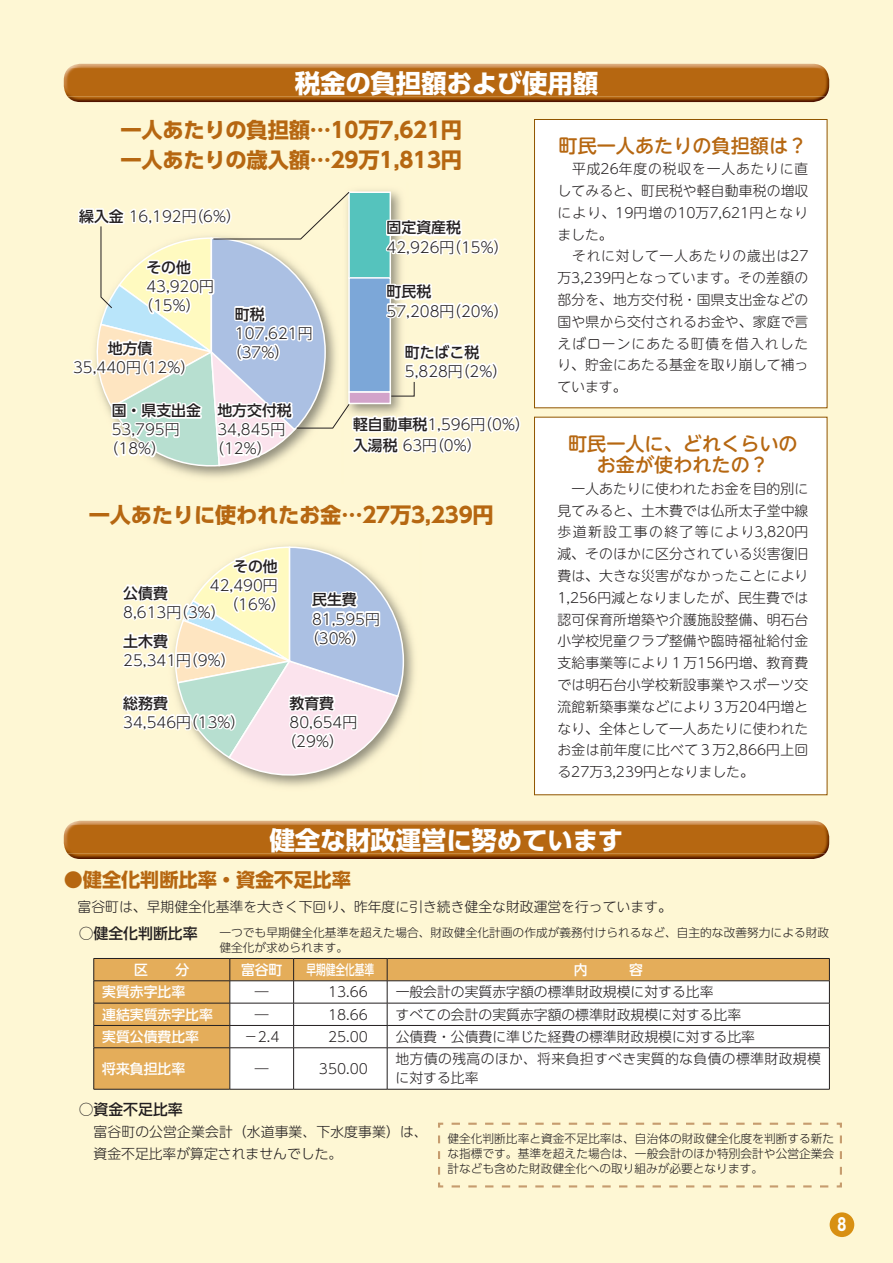
<style>
.page{position:relative;width:893px;height:1263px;background:#fef7d4}
.page>*{position:absolute;margin:0;border:0;box-sizing:border-box;transform-origin:0 0}
.t1{font:700 25.5px "UD Shin Go Pro";letter-spacing:-.01em;color:#fff}
.t2{font:700 21.3px/29.7px "UD Shin Go Pro";letter-spacing:-.01em;color:#b66711}
.t3{font:800 19.95px "Helvetica Neue LT";color:#fff;scale:.7 1}
.t4{font:500 19.2px/21.8px "UD Shin M Go Pro";color:#b66711;text-align:center}
.t5{font:700 19.2px "UD Shin Go Pro";color:#b66711}
.t6{font:300 14.85px/19.2px "UD Shin Go Pro";color:#231f20}
.t7{font:500 14.85px "UD Shin Go Pro";color:#231f20}
.t8{font:300 13.8px/21.8px "UD Shin M Go Pro";letter-spacing:.01em;color:#231f20}
.t9{font:300 13.8px/22.4px "UD Shin Go Pro";color:#231f20}
.t10{font:500 13.8px "UD Shin Go Pro";color:#fff}
.t11{font:300 13.8px "UD Shin Go Pro";letter-spacing:.025em;color:#231f20}
.t12{font:500 13.8px "UD Shin Go Pro";color:#fff;scale:.7 1}
.t13{font:300 11.7px/14.9px "UD Shin Go Pro";letter-spacing:.005em;color:#231f20}
.s1{font-weight:500}
</style>
<div class="page">
<div style="left:830px;top:1212px;width:24px;height:25px;background:#d89013;border-radius:50%"></div>
<img style="left:69px;top:64px;width:755px;height:4px">
<img style="left:67px;top:96px;width:759px;height:6px">
<div style="left:64px;top:68px;width:765px;height:28px;background:#b66711"></div>
<div style="left:534px;top:119px;width:293px;height:289px;background:#fff;border:1px solid #905500"></div>
<div style="left:534px;top:417px;width:293px;height:378px;background:#fff"></div>
<img style="left:69px;top:821px;width:755px;height:4px">
<img style="left:67px;top:853px;width:759px;height:6px">
<div style="left:64px;top:825px;width:765px;height:28px;background:#b66711"></div>
<div style="left:95px;top:959px;width:734px;height:130px;background:#e4ad5a"></div>
<div style="left:231px;top:981px;width:598px;height:108px;background:#fff"></div>
<hr style="left:94px;top:958px;width:136px;height:1px;background:#231f20">
<hr style="left:230px;top:958px;width:64px;height:1px;background:#231f20">
<hr style="left:294px;top:958px;width:93px;height:1px;background:#231f20">
<hr style="left:387px;top:958px;width:443px;height:1px;background:#231f20">
<hr style="left:94px;top:980px;width:136px;height:1px;background:#231f20">
<hr style="left:230px;top:980px;width:64px;height:1px;background:#231f20">
<hr style="left:294px;top:980px;width:93px;height:1px;background:#231f20">
<hr style="left:387px;top:980px;width:443px;height:1px;background:#231f20">
<hr style="left:94px;top:1003px;width:136px;height:1px;background:#231f20">
<hr style="left:230px;top:1003px;width:64px;height:1px;background:#231f20">
<hr style="left:294px;top:1003px;width:93px;height:1px;background:#231f20">
<hr style="left:387px;top:1003px;width:443px;height:1px;background:#231f20">
<hr style="left:94px;top:1025px;width:136px;height:1px;background:#231f20">
<svg style="left:94px;top:959px;width:1px;height:88px"></svg>
<hr style="left:230px;top:1025px;width:64px;height:1px;background:#231f20">
<svg style="left:230px;top:959px;width:1px;height:88px"></svg>
<hr style="left:294px;top:1025px;width:93px;height:1px;background:#231f20">
<svg style="left:293px;top:959px;width:1px;height:88px"></svg>
<hr style="left:387px;top:1025px;width:443px;height:1px;background:#231f20">
<svg style="left:387px;top:959px;width:1px;height:88px"></svg>
<svg style="left:829px;top:959px;width:1px;height:88px"></svg>
<hr style="left:94px;top:1047px;width:136px;height:1px;background:#231f20">
<hr style="left:94px;top:1048px;width:1px;height:41px;background:#231f20">
<hr style="left:230px;top:1047px;width:64px;height:1px;background:#231f20">
<hr style="left:230px;top:1048px;width:1px;height:41px;background:#231f20">
<hr style="left:294px;top:1047px;width:93px;height:1px;background:#231f20">
<hr style="left:293px;top:1048px;width:1px;height:41px;background:#231f20">
<hr style="left:387px;top:1047px;width:443px;height:1px;background:#231f20">
<hr style="left:387px;top:1048px;width:1px;height:41px;background:#231f20">
<hr style="left:829px;top:1048px;width:1px;height:41px;background:#231f20">
<hr style="left:94px;top:1089px;width:136px;height:1px;background:#231f20">
<hr style="left:230px;top:1089px;width:64px;height:1px;background:#231f20">
<hr style="left:294px;top:1089px;width:93px;height:1px;background:#231f20">
<hr style="left:387px;top:1089px;width:443px;height:1px;background:#231f20">
<svg style="left:438px;top:1122px;width:404px;height:66px"></svg>
<img style="left:282px;top:545px;width:133px;height:167px">
<svg style="left:122px;top:546px;width:283px;height:241px"></svg>
<svg style="left:72px;top:192px;width:449px;height:277px"></svg>
<h1 class="t1" style="left:295px;top:62px;width:305px">税金の負担額および使用額</h1>
<h2 class="t2" style="left:120px;top:114px;width:343px">一人あたりの負担額…10万7,621円一人あたりの歳入額…29万1,813円</h2>
<p class="t6" style="left:79px;top:206px;width:163px"><span class="s1">繰入金</span> 16,192 )円 6％(</p>
<p class="t7" style="left:146px;top:255px;width:46px">その他</p>
<p class="t6" style="left:138px;top:276px;width:77px;text-indent:8px">43,920円)15％(</p>
<p class="t7" style="left:108px;top:336px;width:46px">地方債</p>
<p class="t6" style="left:73px;top:357px;width:124px">35,440 )円 12％(</p>
<p class="t7" style="left:235px;top:302px;width:31px">町税</p>
<p class="t6" style="left:227px;top:323px;width:87px;text-indent:8px">107,621円)37％(</p>
<p class="t7" style="left:112px;top:398px;width:91px">国・県支出金</p>
<p class="t6" style="left:104px;top:420px;width:77px;text-indent:8px">53,795円)18％(</p>
<p class="t7" style="left:217px;top:398px;width:76px">地方交付税</p>
<p class="t6" style="left:209px;top:420px;width:77px;text-indent:8px">34,845円)12％(</p>
<p class="t7" style="left:387px;top:216px;width:76px">固定資産税</p>
<p class="t6" style="left:387px;top:237px;width:124px">42,926 )円 15％(</p>
<p class="t7" style="left:387px;top:280px;width:46px">町民税</p>
<p class="t6" style="left:387px;top:301px;width:124px">57,208 )円 20％(</p>
<p class="t7" style="left:405px;top:340px;width:76px">町たばこ税</p>
<p class="t6" style="left:405px;top:361px;width:104px">5,828 )円 2％(</p>
<p class="t6" style="left:353px;top:413px;width:178px;line-height:21px"><span class="s1">軽自動車税</span>1,596 )円 0％(<span class="s1">入湯税</span> 63 )円 0％(</p>
<h2 class="t2" style="left:89px;top:499px;width:406px">一人あたりに使われたお金…27万3,239円</h2>
<p class="t7" style="left:233px;top:554px;width:46px">その他</p>
<p class="t6" style="left:223px;top:575px;width:64px;text-indent:-13px">42,490円)16％(</p>
<p class="t7" style="left:123px;top:581px;width:46px">公債費</p>
<p class="t6" style="left:123px;top:602px;width:104px">8,613 )円 3％(</p>
<p class="t7" style="left:123px;top:629px;width:46px">土木費</p>
<p class="t6" style="left:123px;top:650px;width:114px">25,341 )円 9％(</p>
<p class="t7" style="left:123px;top:691px;width:46px">総務費</p>
<p class="t6" style="left:123px;top:712px;width:124px">34,546 )円 13％(</p>
<p class="t7" style="left:312px;top:588px;width:46px">民生費</p>
<p class="t6" style="left:304px;top:609px;width:77px;text-indent:8px">81,595円)30％(</p>
<p class="t7" style="left:290px;top:691px;width:46px">教育費</p>
<p class="t6" style="left:281px;top:712px;width:77px;text-indent:8px">80,654円)29％(</p>
<h3 class="t4" style="left:558px;top:134px;width:250px">町民一人あたりの負担額は?</h3>
<p class="t8" style="left:557px;top:157px;width:252px">　平成26年度の税収を一人あたりに直してみると、町民税や軽自動車税の増収により、19円増の10万7,621円となりました。<br>　それに対して一人あたりの歳出は27万3,239円となっています。その差額の部分を、地方交付税・国県支出金などの国や県から交付されるお金や、家庭で言えばローンにあたる町債を借入れしたり、貯金にあたる基金を取り崩して補っています。</p>
<h3 class="t4" style="left:568px;top:431px;width:231px">町民一人に、どれくらいのお金が使われたの?</h3>
<p class="t8" style="left:557px;top:477px;width:252px;text-align:justify">　一人あたりに使われたお金を目的別に見てみると、土木費では仏所太子堂中線歩道新設工事の終了等により3,820円減、そのほかに区分されている災害復旧費は、大きな災害がなかったことにより1,256円減となりましたが、民生費では認可保育所増築や介護施設整備、明石台小学校児童クラブ整備や臨時福祉給付金支給事業等により１万156円増、教育費では明石台小学校新設事業やスポーツ交流館新築事業などにより３万204円増となり、全体として一人あたりに使われたお金は前年度に比べて３万2,866円上回る27万3,239円となりました。</p>
<h1 class="t1" style="left:270px;top:819px;width:355px">健全な財政運営に努めています</h1>
<h3 class="t5" style="left:64px;top:864px;width:289px">●健全化判断比率・資金不足比率</h3>
<p class="t8" style="left:64px;top:895px;width:610px">　富谷町は、早期健全化基準を大きく下回り、昨年度に引き続き健全な財政運営を行っています。</p>
<p class="t7" style="left:64px;top:922px;width:135px">　○健全化判断比率</p>
<p class="t12" style="left:307px;top:958px;width:98px">早期健全化基準</p>
<p class="t13" style="left:219px;top:925px;width:611px">一つでも早期健全化基準を超えた場合、財政健全化計画の作成が義務付けられるなど、自主的な改善努力による財政健全化が求められます。</p>
<p class="t10" style="left:134px;top:958px;width:57px">区　　分</p>
<p class="t10" style="left:241px;top:958px;width:43px">富谷町</p>
<p class="t10" style="left:102px;top:981px;width:84px">実質赤字比率</p>
<p class="t10" style="left:102px;top:1003px;width:112px">連結実質赤字比率</p>
<p class="t9" style="left:255px;top:980px;width:15px">―</p>
<p class="t9" style="left:255px;top:1002px;width:15px">―</p>
<p class="t9" style="left:328px;top:980px;width:42px">13.66</p>
<p class="t9" style="left:328px;top:1002px;width:42px">18.66</p>
<p class="t9" style="left:396px;top:980px;width:319px">一般会計の実質赤字額の標準財政規模に対する比率</p>
<p class="t9" style="left:396px;top:1002px;width:347px">すべての会計の実質赤字額の標準財政規模に対する比率</p>
<p class="t10" style="left:102px;top:1025px;width:98px">実質公債費比率</p>
<p class="t9" style="left:396px;top:1025px;width:361px">公債費・公債費に準じた経費の標準財政規模に対する比率</p>
<p class="t9" style="left:258px;top:1025px;width:23px">2.4</p>
<p class="t9" style="left:328px;top:1025px;width:42px">25.00</p>
<p class="t9" style="left:258px;top:1048px;width:15px;rotate:-180deg">－</p>
<p class="t10" style="left:102px;top:1057px;width:84px">将来負担比率</p>
<p class="t9" style="left:255px;top:1057px;width:15px">―</p>
<p class="t9" style="left:319px;top:1057px;width:51px">350.00</p>
<p class="t11" style="left:396px;top:1048px;width:427px">地方債の残高のほか、将来負担すべき実質的な負債の標準財政規模</p>
<p class="t9" style="left:396px;top:1066px;width:84px">に対する比率</p>
<p class="t7" style="left:64px;top:1097px;width:121px">　○資金不足比率</p>
<p class="t9" style="left:94px;top:1120px;width:336px">富谷町の公営企業会計（水道事業、下水度事業）は、資金不足比率が算定されませんでした。</p>
<p class="t13" style="left:447px;top:1131px;width:388px;text-align:justify">健全化判断比率と資金不足比率は、自治体の財政健全化度を判断する新たな指標です。基準を超えた場合は、一般会計のほか特別会計や公営企業会計なども含めた財政健全化への取り組みが必要となります。</p>
<h3 class="t3" style="left:838px;top:1212px;width:14px">8</h3>
</div>
